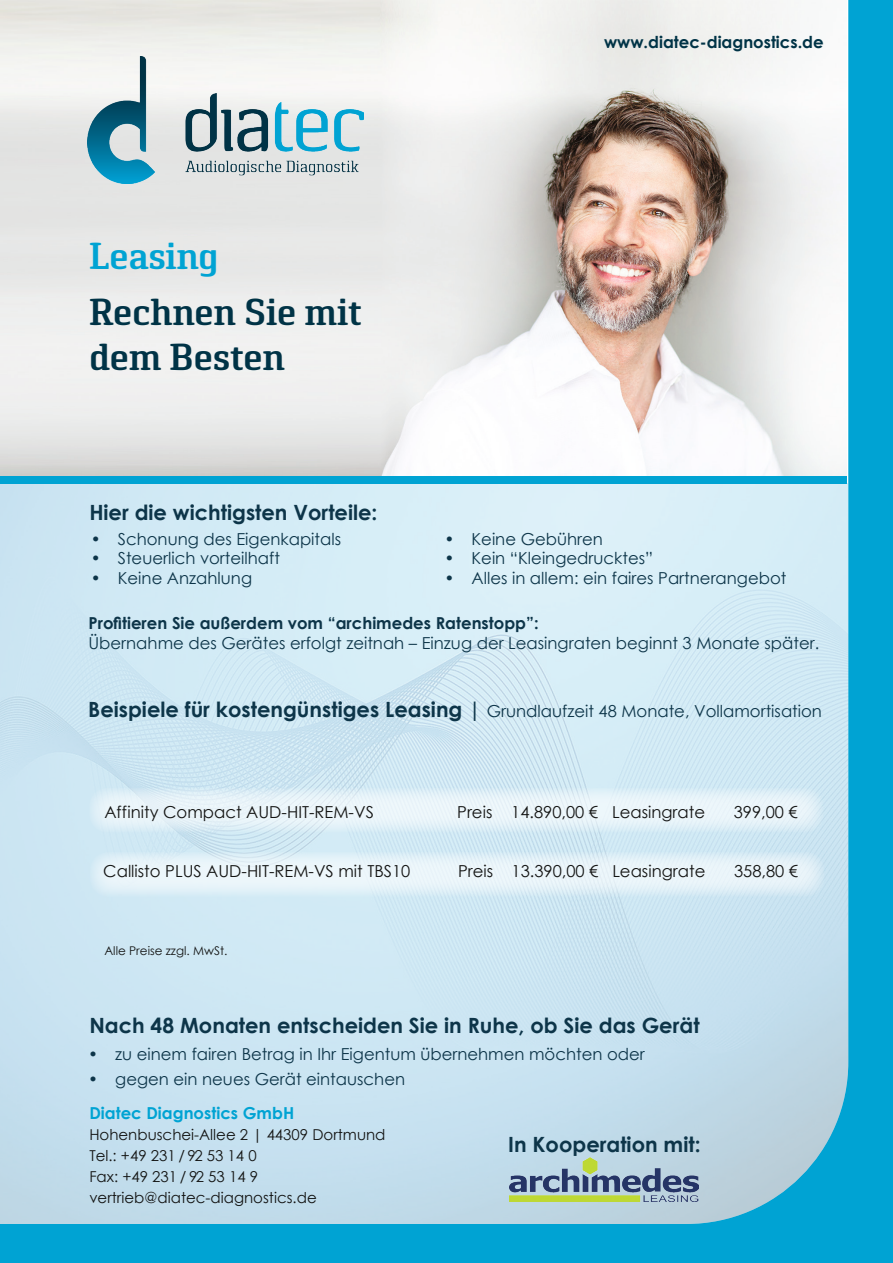
<style>
.page{position:relative;width:893px;height:1263px;background:#00a3d3}
.page>*{position:absolute;margin:0;border:0;box-sizing:border-box;transform-origin:0 0}
.t1{font:600 37.5px/45px "Pancetta Serif Pro";color:#003346}
.t2{font:600 37.5px "Pancetta Serif Pro";letter-spacing:-.01em;color:#00a3d3}
.t3{font:700 21px "Century Gothic";color:#0d3549}
.t4{font:16.5px "Century Gothic";color:#0d3549}
.t5{font:16.5px "Century Gothic";color:#131413}
.t6{font:700 16.5px "Century Gothic";color:#0d3549}
.www___MAICO{font:700 16.5px "Century Gothic";color:#003346}
.www___MAICO-2{font:700 16.5px "Century Gothic";color:#00a3d3}
.MAICO_Adresse_Fuß_Frut_LT_47_10pt__14pt{font:15px "Century Gothic";color:#131413}
.t7{font:12px "Century Gothic";color:#131413}
.s1{font-weight:700;font-size:21px}
</style>
<div class="page">
<img style="left:0;top:483px;width:848px;height:741px">
<img style="left:0;top:0;width:846px;height:476px">
<img style="left:87px;top:56px;width:276px;height:127px">
<svg style="left:89px;top:788px;width:735px;height:45px;background:#e3f1f7"></svg>
<svg style="left:90px;top:852px;width:734px;height:45px;background:#e3f1f7"></svg>
<img style="left:510px;top:1157px;width:188px;height:44px">
<p class="www___MAICO" style="left:604px;top:30px;width:221px">www.diatec-diagnostics.de</p>
<p class="t2" style="left:89px;top:235px;width:130px">Leasing</p>
<p class="t1" style="left:89px;top:289px;width:274px">Rechnen Sie mit dem Besten</p>
<p class="t3" style="left:89px;top:497px;width:290px">Hier die wichtigsten Vorteile:</p>
<p class="t4" style="left:91px;top:527px;width:252px">• Schonung des Eigenkapitals</p>
<p class="t4" style="left:91px;top:547px;width:191px">• Steuerlich vorteilhaft</p>
<p class="t4" style="left:91px;top:567px;width:163px">• Keine Anzahlung</p>
<p class="t4" style="left:444px;top:527px;width:160px">• Keine Gebühren</p>
<p class="t4" style="left:444px;top:547px;width:210px">• Kein “Kleingedrucktes”</p>
<p class="t4" style="left:444px;top:567px;width:343px">• Alles in allem: ein faires Partnerangebot</p>
<p class="t6" style="left:88px;top:610px;width:452px">Profitieren Sie außerdem vom “archimedes Ratenstopp”:</p>
<p class="t4" style="left:88px;top:631px;width:732px">Übernahme des Gerätes erfolgt zeitnah – Einzug der Leasingraten beginnt 3 Monate später.</p>
<p class="t4" style="left:88px;top:699px;width:735px"><span class="s1">Beispiele für kostengünstiges Leasing |</span> Grundlaufzeit 48 Monate, Vollamortisation</p>
<p class="t5" style="left:104px;top:800px;width:271px">Affinity Compact AUD-HIT-REM-VS</p>
<p class="t5" style="left:457px;top:801px;width:142px">Preis 14.890,00 €</p>
<p class="t5" style="left:612px;top:800px;width:95px">Leasingrate</p>
<p class="t5" style="left:734px;top:800px;width:65px">399,00 €</p>
<p class="t5" style="left:103px;top:859px;width:309px">Callisto PLUS AUD-HIT-REM-VS mit TBS10</p>
<p class="t5" style="left:458px;top:860px;width:142px">Preis 13.390,00 €</p>
<p class="t5" style="left:612px;top:859px;width:95px">Leasingrate</p>
<p class="t5" style="left:734px;top:859px;width:65px">358,80 €</p>
<p class="t7" style="left:104px;top:942px;width:125px">Alle Preise zzgl. MwSt.</p>
<p class="t3" style="left:89px;top:1009px;width:612px">Nach 48 Monaten entscheiden Sie in Ruhe, ob Sie das Gerät</p>
<p class="t4" style="left:88px;top:1042px;width:558px">• zu einem fairen Betrag in Ihr Eigentum übernehmen möchten oder</p>
<p class="t4" style="left:88px;top:1068px;width:318px">• gegen ein neues Gerät eintauschen</p>
<p class="www___MAICO-2" style="left:89px;top:1100px;width:206px">Diatec Diagnostics GmbH</p>
<p class="MAICO_Adresse_Fuß_Frut_LT_47_10pt__14pt" style="left:89px;top:1124px;width:298px">Hohenbuschei-Allee 2 | 44309 Dortmund</p>
<p class="MAICO_Adresse_Fuß_Frut_LT_47_10pt__14pt" style="left:89px;top:1145px;width:169px">Tel.: +49 231 / 92 53 14 0</p>
<p class="MAICO_Adresse_Fuß_Frut_LT_47_10pt__14pt" style="left:89px;top:1166px;width:170px">Fax: +49 231 / 92 53 14 9</p>
<p class="MAICO_Adresse_Fuß_Frut_LT_47_10pt__14pt" style="left:89px;top:1187px;width:229px">vertrieb@diatec-diagnostics.de</p>
<p class="t3" style="left:508px;top:1128px;width:194px">In Kooperation mit:</p>
</div>
